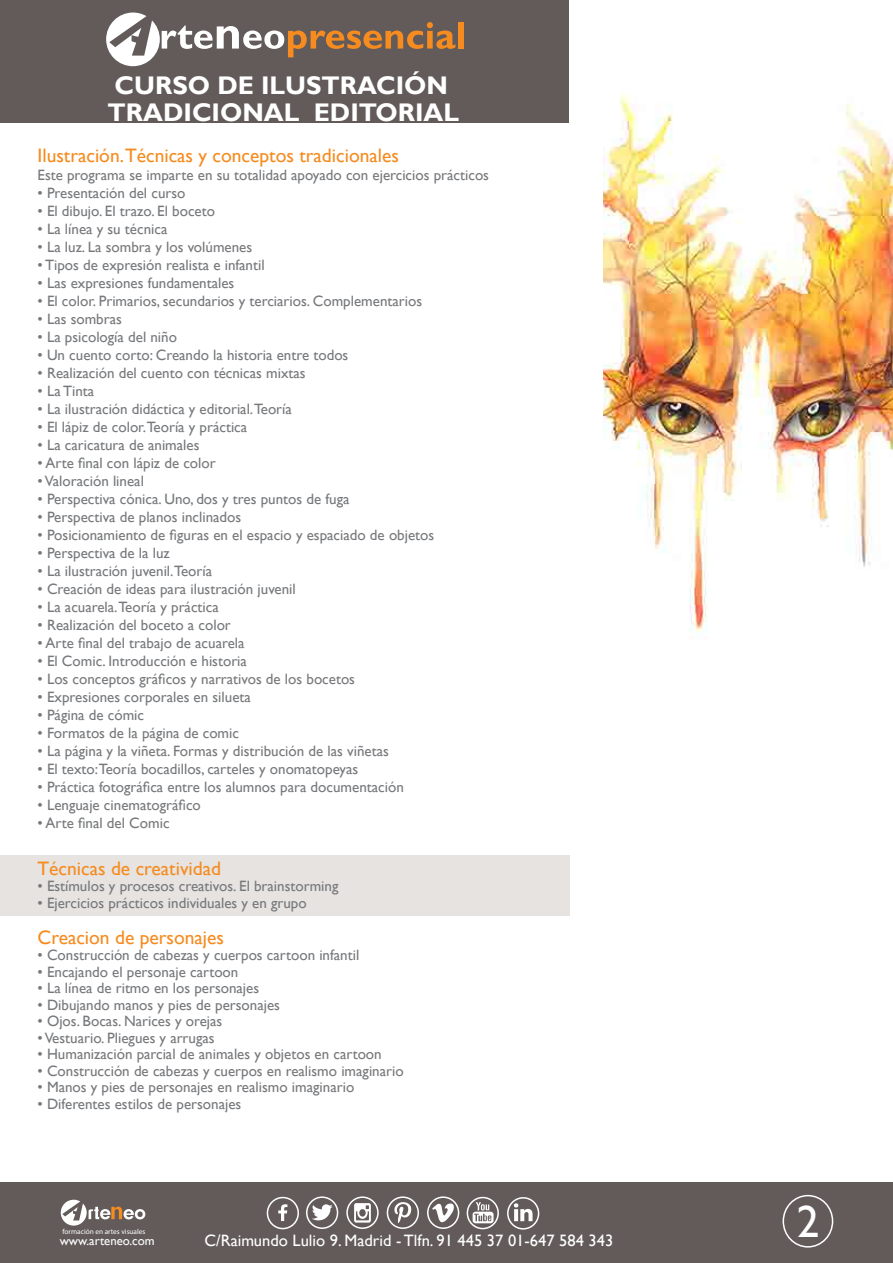
<style>
.page{position:relative;width:893px;height:1263px;background:#fff}
.page>*{position:absolute;margin:0;border:0;box-sizing:border-box;transform-origin:0 0}
.t1{font:45px "Gill Sans";color:#fff}
.t2{font:700 25.5px/27px "Gill Sans";color:#fff}
.t3{font:19.5px "Gill Sans";color:#f68b1f}
.t4{font:16.5px "Gill Sans";color:#fff}
.t5{font:15px "Gill Sans";color:#76787b}
.t6{font:12.75px "Gill Sans";color:#fff}
.t7{font:7.35px "Myriad Pro";color:#fff}
</style>
<div class="page">
<div style="left:0;top:1182px;width:893px;height:81px;background:#625b5a"></div>
<div style="left:783px;top:1195px;width:50px;height:52px;border:2px solid #fff;border-radius:50%"></div>
<div style="left:0;top:0;width:569px;height:123px;background:#625b5a"></div>
<svg style="left:61px;top:1200px;width:84px;height:25px"></svg>
<div style="left:427px;top:1196px;width:32px;height:33px;border:2px solid #fff;border-radius:50%"></div>
<div style="left:387px;top:1196px;width:32px;height:33px;border:2px solid #fff;border-radius:50%"></div>
<svg style="left:394px;top:1202px;width:18px;height:21px"></svg>
<div style="left:346px;top:1196px;width:33px;height:33px;border:2px solid #fff;border-radius:50%"></div>
<svg style="left:354px;top:1203px;width:17px;height:19px"></svg>
<div style="left:306px;top:1196px;width:32px;height:33px;border:2px solid #fff;border-radius:50%"></div>
<svg style="left:312px;top:1204px;width:21px;height:16px"></svg>
<div style="left:467px;top:1197px;width:32px;height:32px;border:2px solid #fff;border-radius:50%"></div>
<svg style="left:473px;top:1202px;width:20px;height:21px"></svg>
<svg style="left:278px;top:1204px;width:9px;height:17px"></svg>
<div style="left:267px;top:1197px;width:32px;height:32px;border:2px solid #fff;border-radius:50%"></div>
<svg style="left:432px;top:1203px;width:22px;height:19px"></svg>
<div style="left:507px;top:1197px;width:32px;height:32px;border:2px solid #fff;border-radius:50%"></div>
<svg style="left:514px;top:1203px;width:19px;height:18px"></svg>
<img style="left:604px;top:93px;width:289px;height:539px">
<div style="left:458px;top:22px;width:5px;height:27px;background:#f68b1f"></div>
<svg style="left:106px;top:13px;width:349px;height:53px"></svg>
<div style="left:0;top:855px;width:569px;height:61px;background:#e6e3e1"></div>
<h2 class="t2" style="left:108px;top:73px;width:353px">CURSO DE ILUSTRACIÓN<br>TRADICIONAL EDITORIAL</h2>
<p class="t3" style="left:38px;top:144px;width:363px">Ilustración.Técnicas y conceptos tradicionales</p>
<p class="t5" style="left:38px;top:166px;width:453px">Este programa se imparte en su totalidad apoyado con ejercicios prácticos</p>
<p class="t5" style="left:38px;top:184px;width:149px">• Presentación del curso</p>
<p class="t5" style="left:38px;top:202px;width:179px">• El dibujo. El trazo. El boceto</p>
<p class="t5" style="left:38px;top:220px;width:131px">• La línea y su técnica</p>
<p class="t5" style="left:38px;top:238px;width:216px">• La luz. La sombra y los volúmenes</p>
<p class="t5" style="left:38px;top:256px;width:229px">• Tipos de expresión realista e infantil</p>
<p class="t5" style="left:38px;top:274px;width:198px">• Las expresiones fundamentales</p>
<p class="t5" style="left:38px;top:292px;width:386px">• El color. Primarios, secundarios y terciarios. Complementarios</p>
<p class="t5" style="left:38px;top:310px;width:86px">• Las sombras</p>
<p class="t5" style="left:38px;top:328px;width:141px">• La psicología del niño</p>
<p class="t5" style="left:38px;top:346px;width:312px">• Un cuento corto: Creando la historia entre todos</p>
<p class="t5" style="left:38px;top:364px;width:270px">• Realización del cuento con técnicas mixtas</p>
<p class="t5" style="left:38px;top:382px;width:58px">• La Tinta</p>
<p class="t5" style="left:38px;top:400px;width:256px">• La ilustración didáctica y editorial.Teoría</p>
<p class="t5" style="left:38px;top:418px;width:211px">• El lápiz de color.Teoría y práctica</p>
<p class="t5" style="left:38px;top:436px;width:164px">• La caricatura de animales</p>
<p class="t5" style="left:38px;top:454px;width:180px">• Arte final con lápiz de color</p>
<p class="t5" style="left:38px;top:472px;width:108px">• Valoración lineal</p>
<p class="t5" style="left:38px;top:490px;width:313px">• Perspectiva cónica. Uno, dos y tres puntos de fuga</p>
<p class="t5" style="left:38px;top:508px;width:205px">• Perspectiva de planos inclinados</p>
<p class="t5" style="left:38px;top:526px;width:398px">• Posicionamiento de figuras en el espacio y espaciado de objetos</p>
<p class="t5" style="left:38px;top:544px;width:134px">• Perspectiva de la luz</p>
<p class="t5" style="left:38px;top:562px;width:176px">• La ilustración juvenil.Teoría</p>
<p class="t5" style="left:38px;top:580px;width:260px">• Creación de ideas para ilustración juvenil</p>
<p class="t5" style="left:38px;top:598px;width:183px">• La acuarela.Teoría y práctica</p>
<p class="t5" style="left:38px;top:616px;width:195px">• Realización del boceto a color</p>
<p class="t5" style="left:38px;top:634px;width:209px">• Arte final del trabajo de acuarela</p>
<p class="t5" style="left:38px;top:652px;width:211px">• El Comic. Introducción e historia</p>
<p class="t5" style="left:38px;top:670px;width:319px">• Los conceptos gráficos y narrativos de los bocetos</p>
<p class="t5" style="left:38px;top:688px;width:215px">• Expresiones corporales en silueta</p>
<p class="t5" style="left:38px;top:706px;width:108px">• Página de cómic</p>
<p class="t5" style="left:38px;top:724px;width:203px">• Formatos de la página de comic</p>
<p class="t5" style="left:38px;top:742px;width:353px">• La página y la viñeta. Formas y distribución de las viñetas</p>
<p class="t5" style="left:38px;top:760px;width:322px">• El texto:Teoría bocadillos, carteles y onomatopeyas</p>
<p class="t5" style="left:38px;top:778px;width:368px">• Práctica fotográfica entre los alumnos para documentación</p>
<p class="t5" style="left:38px;top:796px;width:165px">• Lenguaje cinematográfico</p>
<p class="t5" style="left:38px;top:814px;width:134px">• Arte final del Comic</p>
<p class="t3" style="left:38px;top:857px;width:185px">Técnicas de creatividad</p>
<p class="t5" style="left:38px;top:877px;width:302px">• Estímulos y procesos creativos. El brainstorming</p>
<p class="t5" style="left:38px;top:894px;width:271px">• Ejercicios prácticos individuales y en grupo</p>
<p class="t3" style="left:38px;top:926px;width:188px">Creacion de personajes</p>
<p class="t5" style="left:38px;top:947px;width:323px">• Construcción de cabezas y cuerpos cartoon infantil</p>
<p class="t5" style="left:38px;top:963px;width:202px">• Encajando el personaje cartoon</p>
<p class="t5" style="left:38px;top:980px;width:223px">• La línea de ritmo en los personajes</p>
<p class="t5" style="left:38px;top:996px;width:244px">• Dibujando manos y pies de personajes</p>
<p class="t5" style="left:38px;top:1013px;width:186px">• Ojos. Bocas. Narices y orejas</p>
<p class="t5" style="left:38px;top:1029px;width:179px">• Vestuario. Pliegues y arrugas</p>
<p class="t5" style="left:38px;top:1046px;width:346px">• Humanización parcial de animales y objetos en cartoon</p>
<p class="t5" style="left:38px;top:1062px;width:368px">• Construcción de cabezas y cuerpos en realismo imaginario</p>
<p class="t5" style="left:38px;top:1079px;width:318px">• Manos y pies de personajes en realismo imaginario</p>
<p class="t5" style="left:38px;top:1095px;width:205px">• Diferentes estilos de personajes</p>
<p class="t7" style="left:63px;top:1227px;width:85px">formación en artes visuales</p>
<p class="t6" style="left:60px;top:1233px;width:97px">www.arteneo.com</p>
<p class="t4" style="left:204px;top:1231px;width:410px">C/Raimundo Lulio 9. Madrid - Tlfn. 91 445 37 01-647 584 343</p>
<h1 class="t1" style="left:797px;top:1195px;width:24px">2</h1>
</div>
